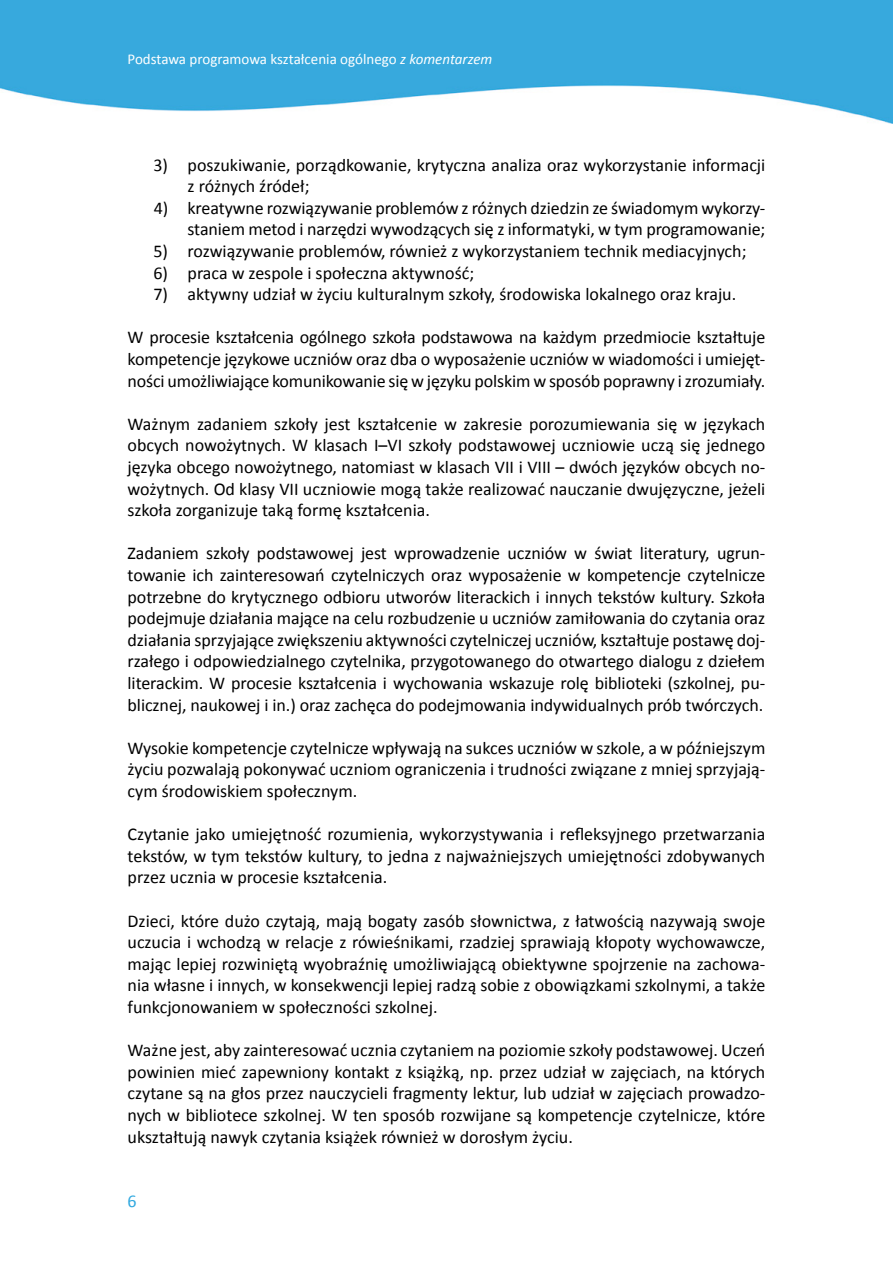
<style>
.page{position:relative;width:893px;height:1263px;background:#fff}
.page>*{position:absolute;margin:0;border:0;box-sizing:border-box;transform-origin:0 0}
.Tekst_podstawowy{font:18px/21.6px "Calibri";color:#000;text-align:justify}
.Tekst_podstawowy-2{font:18px "Calibri";color:#30a8df}
.t1{font:15px "Calibri";color:#fff}
.s1{font-style:italic}
</style>
<div class="page">
<img style="left:0;top:0;width:893px;height:123px">
<p class="t1" style="left:128px;top:50px;width:366px">Podstawa programowa kształcenia ogólnego <span class="s1">z komentarzem</span></p>
<p class="Tekst_podstawowy" style="left:188px;top:154px;width:579px;text-indent:-34px">3) poszukiwanie, porządkowanie, krytyczna analiza oraz wykorzystanie informacji z różnych źródeł;</p>
<p class="Tekst_podstawowy" style="left:154px;top:197px;width:613px;text-align:right">4) kreatywne rozwiązywanie problemów z różnych dziedzin ze świadomym wykorzy&shy;staniem metod i narzędzi wywodzących się z informatyki, w tym programowanie;</p>
<p class="Tekst_podstawowy" style="left:153px;top:240px;width:594px">5) rozwiązywanie problemów, również z wykorzystaniem technik mediacyjnych;</p>
<p class="Tekst_podstawowy" style="left:153px;top:262px;width:322px">6) praca w zespole i społeczna aktywność;</p>
<p class="Tekst_podstawowy" style="left:153px;top:283px;width:582px">7) aktywny udział w życiu kulturalnym szkoły, środowiska lokalnego oraz kraju.</p>
<p class="Tekst_podstawowy" style="left:128px;top:327px;width:639px">W procesie kształcenia ogólnego szkoła podstawowa na każdym przedmiocie kształtuje kompetencje językowe uczniów oraz dba o wyposażenie uczniów w wiadomości i umiejęt&shy;ności umożliwiające komunikowanie się w języku polskim w sposób poprawny i zrozumiały.</p>
<p class="Tekst_podstawowy" style="left:128px;top:413px;width:639px">Ważnym zadaniem szkoły jest kształcenie w zakresie porozumiewania się w językach obcych nowożytnych. W klasach I–VI szkoły podstawowej uczniowie uczą się jednego języka obcego nowożytnego, natomiast w klasach VII i VIII – dwóch języków obcych no&shy;wożytnych. Od klasy VII uczniowie mogą także realizować nauczanie dwujęzyczne, jeżeli szkoła zorganizuje taką formę kształcenia.</p>
<p class="Tekst_podstawowy" style="left:128px;top:543px;width:639px">Zadaniem szkoły podstawowej jest wprowadzenie uczniów w świat literatury, ugrun&shy;towanie ich zainteresowań czytelniczych oraz wyposażenie w kompetencje czytelnicze potrzebne do krytycznego odbioru utworów literackich i innych tekstów kultury. Szkoła podejmuje działania mające na celu rozbudzenie u uczniów zamiłowania do czytania oraz działania sprzyjające zwiększeniu aktywności czytelniczej uczniów, kształtuje postawę doj&shy;rzałego i odpowiedzialnego czytelnika, przygotowanego do otwartego dialogu z dziełem literackim. W procesie kształcenia i wychowania wskazuje rolę biblioteki (szkolnej, pu&shy;blicznej, naukowej i in.) oraz zachęca do podejmowania indywidualnych prób twórczych.</p>
<p class="Tekst_podstawowy" style="left:128px;top:737px;width:639px">Wysokie kompetencje czytelnicze wpływają na sukces uczniów w szkole, a w późniejszym życiu pozwalają pokonywać uczniom ograniczenia i trudności związane z mniej sprzyjają&shy;cym środowiskiem społecznym.</p>
<p class="Tekst_podstawowy" style="left:128px;top:823px;width:639px">Czytanie jako umiejętność rozumienia, wykorzystywania i refleksyjnego przetwarzania tekstów, w tym tekstów kultury, to jedna z najważniejszych umiejętności zdobywanych przez ucznia w procesie kształcenia.</p>
<p class="Tekst_podstawowy" style="left:128px;top:910px;width:639px">Dzieci, które dużo czytają, mają bogaty zasób słownictwa, z łatwością nazywają swoje uczucia i wchodzą w relacje z rówieśnikami, rzadziej sprawiają kłopoty wychowawcze, mając lepiej rozwiniętą wyobraźnię umożliwiającą obiektywne spojrzenie na zachowa&shy;nia własne i innych, w konsekwencji lepiej radzą sobie z obowiązkami szkolnymi, a także funkcjonowaniem w społeczności szkolnej.</p>
<p class="Tekst_podstawowy" style="left:128px;top:1039px;width:639px">Ważne jest, aby zainteresować ucznia czytaniem na poziomie szkoły podstawowej. Uczeń powinien mieć zapewniony kontakt z książką, np. przez udział w zajęciach, na których czytane są na głos przez nauczycieli fragmenty lektur, lub udział w zajęciach prowadzo&shy;nych w bibliotece szkolnej. W ten sposób rozwijane są kompetencje czytelnicze, które ukształtują nawyk czytania książek również w dorosłym życiu.</p>
<p class="Tekst_podstawowy-2" style="left:128px;top:1190px;width:11px">6</p>
</div>
